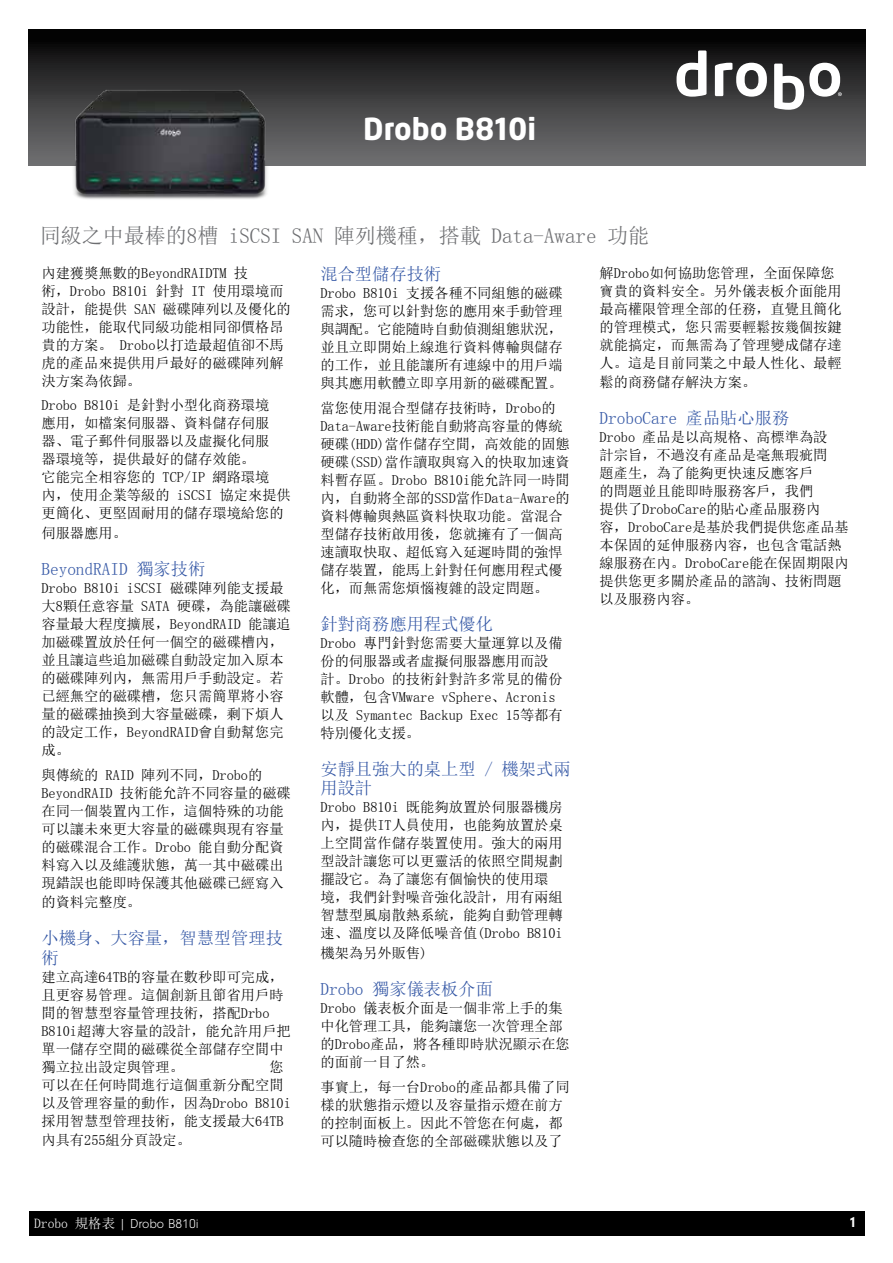
<style>
.page{position:relative;width:893px;height:1263px;background:#fff}
.page>*{position:absolute;margin:0;border:0;box-sizing:border-box;transform-origin:0 0}
.t1{font:700 30px "Neo Tech";color:#fff}
.t2{font:21px "Sim Sun";color:#6d6e71}
.t3{font:17.25px/19.5px "Sim Sun";color:#3255a4}
.t4{font:700 15px "Neuzeit Gro";color:#fff}
.t5{font:14.25px/18px "Sim Sun";color:#000}
.t6{font:300 13.5px "Neuzeit Gro";color:#fff}
.s1{font-family:"Sim Sun";font-weight:400}
</style>
<div class="page">
<div style="left:28px;top:30px;width:837px;height:135px;background:linear-gradient(to bottom,#010101,#747476)"></div>
<svg style="left:676px;top:50px;width:30px;height:47px"></svg>
<svg style="left:715px;top:63px;width:52px;height:34px"></svg>
<svg style="left:774px;top:63px;width:68px;height:47px"></svg>
<div style="left:29px;top:1211px;width:835px;height:25px;background:#000"></div>
<img style="left:53px;top:86px;width:236px;height:113px">
<h1 class="t1" style="left:363px;top:110px;width:174px">Drobo B810i</h1>
<h2 class="t2" style="left:40px;top:225px;width:610px">同級之中最棒的8槽 iSCSI SAN 陣列機種，搭載 Data-Aware 功能</h2>
<p class="t5" style="left:41px;top:264px;width:251px">內建獲獎無數的BeyondRAIDTM 技<br>術，Drobo B810i 針對 IT 使用環境而設計，能提供 SAN 磁碟陣列以及優化的功能性，能取代同級功能相同卻價格昂貴的方案。 Drobo以打造最超值卻不馬虎的產品來提供用戶最好的磁碟陣列解決方案為依歸。</p>
<p class="t5" style="left:41px;top:396px;width:251px">Drobo B810i 是針對小型化商務環境<br>應用，如檔案伺服器、資料儲存伺服<br>器、電子郵件伺服器以及虛擬化伺服<br>器環境等，提供最好的儲存效能。<br>它能完全相容您的 TCP/IP 網路環境<br>內，使用企業等級的 iSCSI 協定來提供更簡化、更堅固耐用的儲存環境給您的</p>
<p class="t5" style="left:41px;top:524px;width:87px">伺服器應用。</p>
<p class="t3" style="left:41px;top:559px;width:165px">BeyondRAID 獨家技術</p>
<p class="t5" style="left:41px;top:579px;width:251px">Drobo B810i iSCSI 磁碟陣列能支援最大8顆任意容量 SATA 硬碟，為能讓磁碟容量最大程度擴展，BeyondRAID 能讓追加磁碟置放於任何一個空的磁碟槽內，並且讓這些追加磁碟自動設定加入原本的磁碟陣列內，無需用戶手動設定。若已經無空的磁碟槽，您只需簡單將小容量的磁碟抽換到大容量磁碟，剩下煩人的設定工作，BeyondRAID會自動幫您完成。</p>
<p class="t5" style="left:41px;top:766px;width:251px">與傳統的 RAID 陣列不同，Drobo的<br>BeyondRAID 技術能允許不同容量的磁碟在同一個裝置內工作，這個特殊的功能可以讓未來更大容量的磁碟與現有容量的磁碟混合工作。Drobo 能自動分配資料寫入以及維護狀態，萬一其中磁碟出現錯誤也能即時保護其他磁碟已經寫入</p>
<p class="t5" style="left:41px;top:893px;width:101px">的資料完整度。</p>
<p class="t3" style="left:41px;top:928px;width:243px">小機身、大容量，智慧型管理技術</p>
<p class="t5" style="left:41px;top:968px;width:251px">建立高達64TB的容量在數秒即可完成，且更容易管理。這個創新且節省用戶時間的智慧型容量管理技術，搭配Drbo<br>B810i超薄大容量的設計，能允許用戶把單一儲存空間的磁碟從全部儲存空間中獨立拉出設定與管理。</p>
<p class="t5" style="left:41px;top:1058px;width:251px;text-indent:228px">您可以在任何時間進行這個重新分配空間以及管理容量的動作，因為Drobo B810i採用智慧型管理技術，能支援最大64TB</p>
<p class="t5" style="left:41px;top:1131px;width:151px">內具有255組分頁設定。</p>
<p class="t3" style="left:320px;top:264px;width:122px">混合型儲存技術</p>
<p class="t5" style="left:320px;top:284px;width:244px;text-align:justify">Drobo B810i 支援各種不同組態的磁碟需求，您可以針對您的應用來手動管理與調配。它能隨時自動偵測組態狀況，並且立即開始上線進行資料傳輸與儲存的工作，並且能讓所有連線中的用戶端與其應用軟體立即享用新的磁碟配置。</p>
<p class="t5" style="left:320px;top:398px;width:251px">當您使用混合型儲存技術時，Drobo的<br>Data-Aware技術能自動將高容量的傳統硬碟(HDD)當作儲存空間，高效能的固態硬碟(SSD)當作讀取與寫入的快取加速資料暫存區。Drobo B810i能允許同一時間內，自動將全部的SSD當作Data-Aware的資料傳輸與熱區資料快取功能。當混合型儲存技術啟用後，您就擁有了一個高速讀取快取、超低寫入延遲時間的強悍儲存裝置，能馬上針對任何應用程式優化，而無需您煩惱複雜的設定問題。</p>
<p class="t3" style="left:320px;top:614px;width:174px">針對商務應用程式優化</p>
<p class="t5" style="left:320px;top:634px;width:244px">Drobo 專門針對您需要大量運算以及備份的伺服器或者虛擬伺服器應用而設計。Drobo 的技術針對許多常見的備份軟體，包含VMware vSphere、Acronis以及 Symantec Backup Exec 15等都有特別優化支援。</p>
<p class="t3" style="left:320px;top:759px;width:252px">安靜且強大的桌上型 / 機架式兩用設計</p>
<p class="t5" style="left:320px;top:798px;width:244px">Drobo B810i 既能夠放置於伺服器機房內，提供IT人員使用，也能夠放置於桌上空間當作儲存裝置使用。強大的兩用型設計讓您可以更靈活的依照空間規劃擺設它。為了讓您有個愉快的使用環境，我們針對噪音強化設計，用有兩組智慧型風扇散熱系統，能夠自動管理轉速、溫度以及降低噪音值(Drobo B810i</p>
<p class="t5" style="left:320px;top:944px;width:108px">機架為另外販售)</p>
<p class="t3" style="left:320px;top:979px;width:174px">Drobo 獨家儀表板介面</p>
<p class="t5" style="left:320px;top:999px;width:251px">Drobo 儀表板介面是一個非常上手的集中化管理工具，能夠讓您一次管理全部的Drobo產品，將各種即時狀況顯示在您的面前一目了然。</p>
<p class="t5" style="left:320px;top:1077px;width:251px">事實上，每一台Drobo的產品都具備了同樣的狀態指示燈以及容量指示燈在前方的控制面板上。因此不管您在何處，都可以隨時檢查您的全部磁碟狀態以及了</p>
<p class="t5" style="left:599px;top:264px;width:244px">解Drobo如何協助您管理，全面保障您寶貴的資料安全。另外儀表板介面能用最高權限管理全部的任務，直覺且簡化的管理模式，您只需要輕鬆按幾個按鍵就能搞定，而無需為了管理變成儲存達人。這是目前同業之中最人性化、最輕</p>
<p class="t5" style="left:599px;top:373px;width:158px">鬆的商務儲存解決方案。</p>
<p class="t3" style="left:599px;top:408px;width:191px">DroboCare 產品貼心服務</p>
<p class="t5" style="left:599px;top:428px;width:251px">Drobo 產品是以高規格、高標準為設<br>計宗旨，不過沒有產品是毫無瑕疵問<br>題產生，為了能夠更快速反應客戶<br>的問題並且能即時服務客戶，我們<br>提供了DroboCare的貼心產品服務內<br>容，DroboCare是基於我們提供您產品基本保固的延伸服務內容，也包含電話熱線服務在內。DroboCare能在保固期限內提供您更多關於產品的諮詢、技術問題以及服務內容。</p>
<p class="t6" style="left:34px;top:1217px;width:166px"><span class="s1">Drobo 規格表</span> | Drobo B810i</p>
<p class="t4" style="left:849px;top:1214px;width:9px">1</p>
</div>
